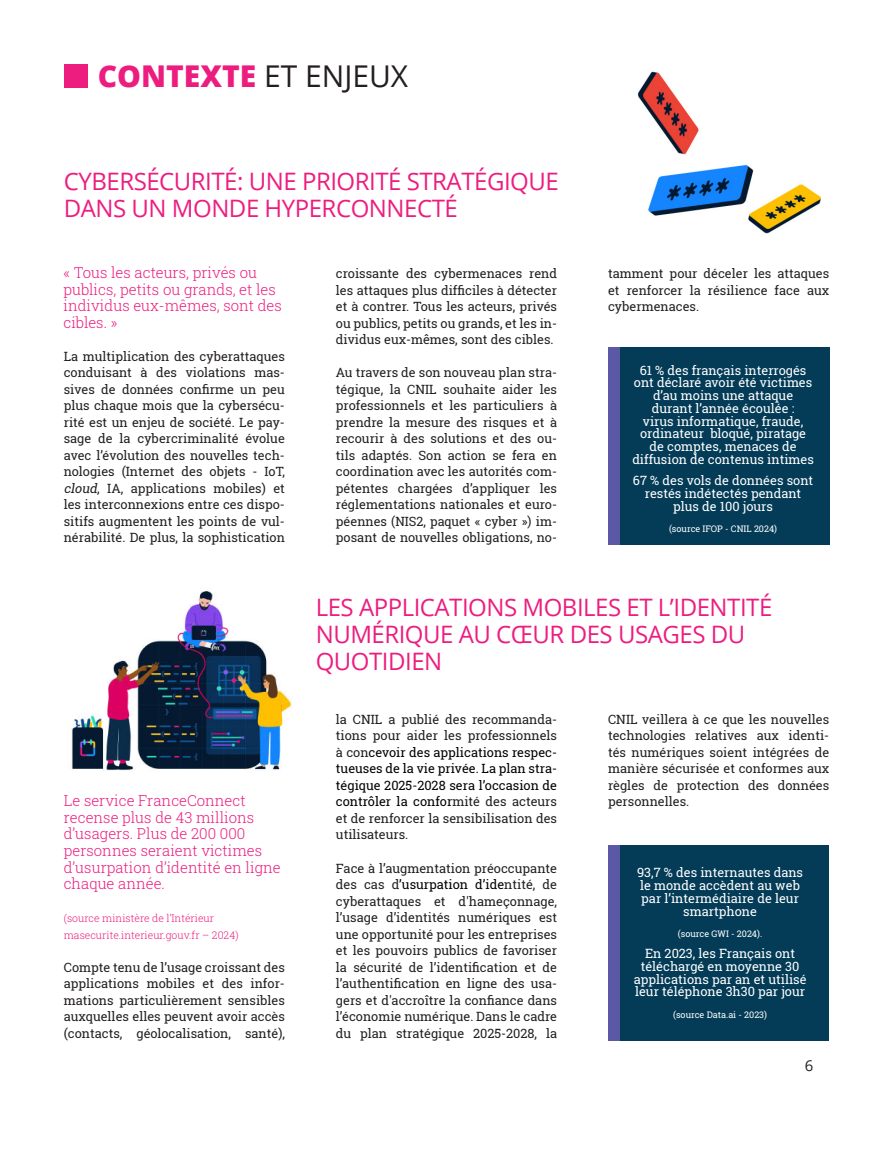
<style>
.page{position:relative;width:893px;height:1149px;background:#fff}
.page>*{position:absolute;margin:0;border:0;box-sizing:border-box;transform-origin:0 0}
.t1{font:800 30px "Open Sans";color:#ed1d7f}
.t2{font:24px/27px "Open Sans";letter-spacing:-.02em;color:#ed1d7f}
.t3{font:300 15px/16.5px "Roboto Slab";color:#ed1d7f}
.t4{font:15px "Open Sans";color:#231f20}
.t5{font:12.75px/16.5px "Roboto Slab";color:#231f20;text-align:justify}
.t6{font:12.75px/12.8px "Roboto Slab";color:#fff;text-align:center}
.t7{font:300 10.5px/16.5px "Roboto Slab";color:#ed1d7f}
.t8{font:9px "Roboto Slab";color:#fff}
.s1{font-weight:400;color:#231f20}
.s2{font-style:italic}
.s3{color:#000001}
</style>
<div class="page">
<div style="left:64px;top:64px;width:23px;height:23px;background:#ed1d7f"></div>
<div style="left:616px;top:348px;width:213px;height:197px;background:#043c58"></div>
<div style="left:608px;top:348px;width:12px;height:197px;background:#5b58a6"></div>
<img style="left:637px;top:71px;width:184px;height:163px">
<div style="left:616px;top:845px;width:213px;height:195px;background:#043c58"></div>
<div style="left:608px;top:845px;width:11px;height:195px;background:#5b58a6"></div>
<img style="left:71px;top:591px;width:222px;height:180px">
<h1 class="t1" style="left:98px;top:64px;width:312px">CONTEXTE <span class="s1">ET ENJEUX</span></h1>
<h2 class="t2" style="left:64px;top:170px;width:496px">CYBERSÉCURITÉ: UNE PRIORITÉ STRATÉGIQUE<br>DANS UN MONDE HYPERCONNECTÉ</h2>
<p class="t3" style="left:63px;top:265px;width:220px">« Tous les acteurs, privés ou publics, petits ou grands, et les individus eux-mêmes, sont des cibles. »</p>
<p class="t5" style="left:64px;top:347px;width:223px">La multiplication des cyberattaques conduisant à des violations mas&shy;sives de données confirme un peu plus chaque mois que la cybersécu&shy;rité est un enjeu de société. Le pay&shy;sage de la cybercriminalité évolue avec l’évolution des nouvelles tech&shy;nologies (Internet des objets - IoT, <span class="s2">cloud</span>, IA, applications mobiles) et les interconnexions entre ces dispo&shy;sitifs augmentent les points de vul&shy;nérabilité. De plus, la sophistication</p>
<p class="t5" style="left:336px;top:266px;width:223px">croissante des cybermenaces rend les attaques plus difficiles à détecter et à contrer. Tous les acteurs, privés ou publics, petits ou grands, et les in&shy;dividus eux-mêmes, sont des cibles.</p>
<p class="t5" style="left:336px;top:364px;width:223px">Au travers de son nouveau plan stra&shy;tégique, la CNIL souhaite aider les professionnels et les particuliers à prendre la mesure des risques et à recourir à des solutions et des ou&shy;tils adaptés. Son action se fera en coordination avec les autorités com&shy;pétentes chargées d’appliquer les réglementations nationales et euro&shy;péennes (NIS2, paquet « cyber ») im&shy;posant de nouvelles obligations, no-</p>
<p class="t5" style="left:608px;top:266px;width:223px">tamment pour déceler les attaques et renforcer la résilience face aux cybermenaces.</p>
<p class="t6" style="left:632px;top:363px;width:183px">61 % des français interrogés ont déclaré avoir été victimes d’au moins une attaque durant l’année écoulée :<br>virus informatique, fraude, ordinateur bloqué, piratage de comptes, menaces de diffusion de contenus intimes</p>
<p class="t6" style="left:633px;top:474px;width:182px">67 % des vols de données sont restés indétectés pendant plus de 100 jours</p>
<p class="t8" style="left:669px;top:522px;width:110px">(source IFOP - CNIL 2024)</p>
<p class="t3" style="left:64px;top:793px;width:218px">Le service FranceConnect recense plus de 43 millions d’usagers. Plus de 200 000 personnes seraient victimes d’usurpation d’identité en ligne chaque année.</p>
<p class="t7" style="left:64px;top:910px;width:176px">(source ministère de l’Intérieur masecurite.interieur.gouv.fr – 2024)</p>
<p class="t5" style="left:64px;top:959px;width:223px">Compte tenu de l’usage croissant des applications mobiles et des infor&shy;mations particulièrement sensibles auxquelles elles peuvent avoir accès (contacts, géolocalisation, santé),</p>
<h2 class="t2" style="left:316px;top:596px;width:458px">LES APPLICATIONS MOBILES ET L’IDENTITÉ<br>NUMÉRIQUE AU CŒUR DES USAGES DU<br>QUOTIDIEN</h2>
<p class="t5" style="left:336px;top:710px;width:223px">la CNIL a publié des recommanda&shy;tions pour aider les professionnels à con<span class="s3">cevoir des applications respec&shy;tueuses de la vie privée. La plan stra&shy;tégique 2025-2028 sera l’occasion de contrôler la confor</span>mité des acteurs et de renforcer la sensibilisation des utilisateurs.</p>
<p class="t5" style="left:336px;top:859px;width:223px">Face à l’augmentation préoccupante des cas d<span class="s3">’usurpation d’ide</span>ntité, de cyberattaques et d'hameçonnage, l’usage d’identités numériques est une opportunité pour les entreprises et les pouvoirs publics de favoriser la sécurité de l’identification et de l’authentification en ligne des usa&shy;gers et d'accroître la confiance dans l’économie numérique. Dans le cadre du plan stratégique 2025-2028, la</p>
<p class="t5" style="left:608px;top:710px;width:223px">CNIL veillera à ce que les nouvelles technologies relatives aux identi&shy;tés numériques soient intégrées de manière sécurisée et conformes aux règles de protection des données personnelles.</p>
<p class="t6" style="left:637px;top:866px;width:168px">93,7 % des internautes dans le monde accèdent au web par l’intermédiaire de leur smartphone</p>
<p class="t8" style="left:678px;top:927px;width:86px">(source GWI - 2024).</p>
<p class="t6" style="left:634px;top:946px;width:174px">En 2023, les Français ont téléchargé en moyenne 30 applications par an et utilisé leur téléphone 3h30 par jour</p>
<p class="t8" style="left:673px;top:1007px;width:95px">(source Data.ai - 2023)</p>
<p class="t4" style="left:805px;top:1058px;width:10px">6</p>
</div>
